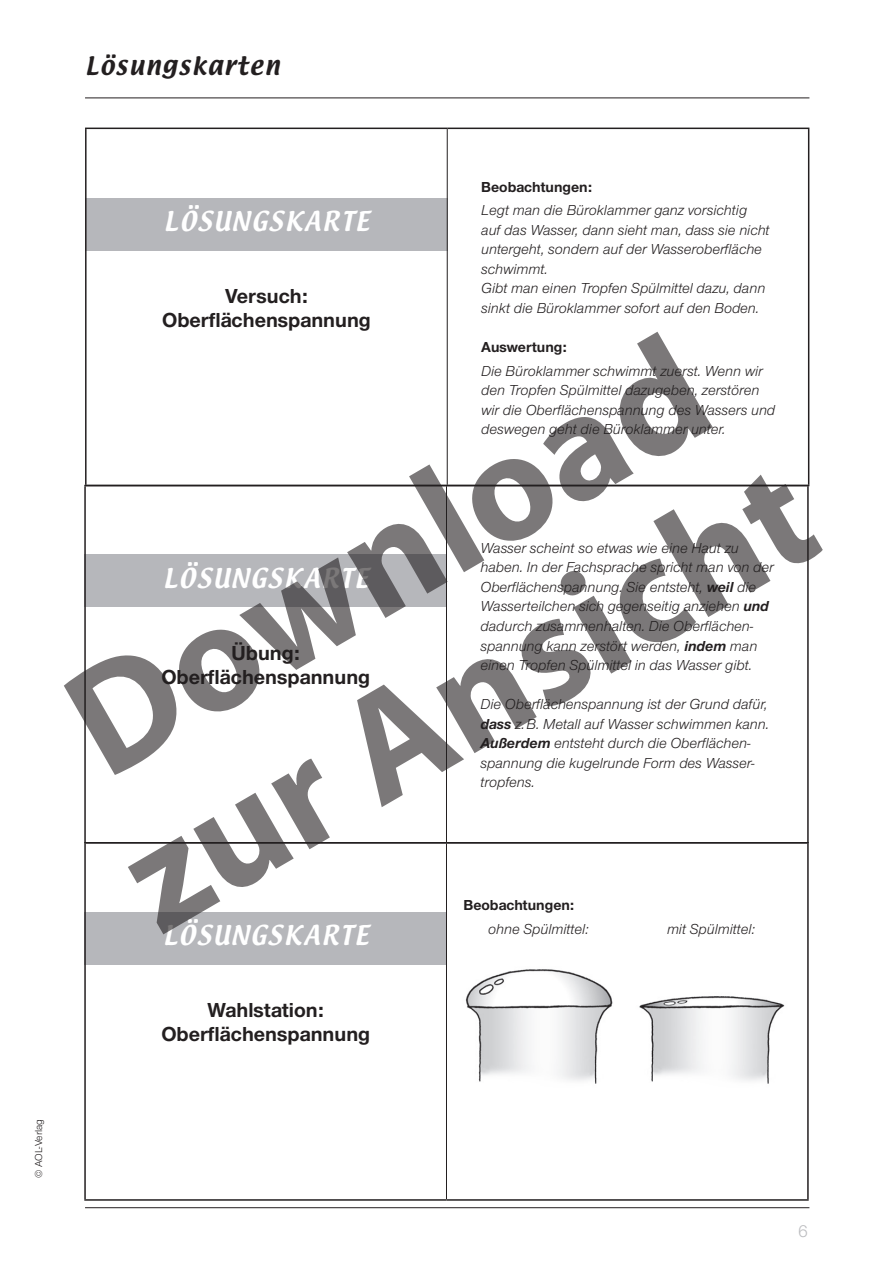
<style>
.page{position:relative;width:893px;height:1263px;background:#fff}
.page>*{position:absolute;margin:0;border:0;box-sizing:border-box;transform-origin:0 0}
.t1{font:24px "Textile";letter-spacing:.075em;color:#fff}
.t2{font:22.5px "Textile";letter-spacing:.07em;color:#231f20}
.t3{font:700 21px/24px "Nimbus Sans Novus T";color:#231f20;text-align:center}
.t4{font:18px "Nimbus Sans Novus T";color:#bcbdc0}
.t5{font:italic 15px/19.5px "Nimbus Sans Novus T";color:#231f20}
.t6{font:700 15px "Nimbus Sans Novus T";color:#231f20}
.t7{font:10.5px "Nimbus Sans Novus T";color:#231f20}
.s1{font-weight:700}
</style>
<div class="page">
<hr style="left:85px;top:1207px;width:724px;height:1px;background:#231f20">
<hr style="left:85px;top:98px;width:724px;height:1px;background:#231f20">
<div style="left:85px;top:198px;width:363px;height:53px;background:#b6b7bb"></div>
<hr style="left:85px;top:128px;width:362px;height:1px;background:#231f20">
<hr style="left:85px;top:129px;width:2px;height:356px;background:#231f20">
<hr style="left:447px;top:129px;width:1px;height:356px;background:#231f20">
<hr style="left:447px;top:128px;width:362px;height:1px;background:#231f20">
<hr style="left:808px;top:129px;width:1px;height:356px;background:#231f20">
<div style="left:84px;top:912px;width:363px;height:53px;background:#b6b7bb"></div>
<hr style="left:84px;top:843px;width:2px;height:356px;background:#231f20">
<hr style="left:807px;top:843px;width:2px;height:356px;background:#231f20">
<hr style="left:84px;top:1199px;width:362px;height:2px;background:#231f20">
<hr style="left:446px;top:1199px;width:363px;height:2px;background:#231f20">
<hr style="left:446px;top:843px;width:1px;height:356px;background:#231f20">
<img style="left:465px;top:969px;width:320px;height:115px">
<hr style="left:84px;top:486px;width:2px;height:356px;background:#231f20">
<hr style="left:84px;top:842px;width:362px;height:1px;background:#231f20">
<svg style="left:128px;top:475px;width:695px;height:459px"></svg>
<svg style="left:64px;top:332px;width:649px;height:443px"></svg>
<h2 class="t2" style="left:85px;top:54px;width:196px">Lösungskarten</h2>
<h1 class="t1" style="left:164px;top:208px;width:207px">LÖSUNGSKARTE</h1>
<h3 class="t3" style="left:162px;top:283px;width:210px">Versuch:<br>Oberflächenspannung</h3>
<h1 class="t1" style="left:163px;top:566px;width:207px">LÖSUNGSKARTE</h1>
<h3 class="t3" style="left:161px;top:641px;width:210px">Übung:<br>Oberflächenspannung</h3>
<p class="t7" style="left:33px;top:1178px;width:60px;rotate:-90deg">© AOL-Verlag</p>
<h1 class="t1" style="left:163px;top:923px;width:207px">LÖSUNGSKARTE</h1>
<h3 class="t3" style="left:161px;top:998px;width:210px">Wahlstation:<br>Oberflächenspannung</h3>
<p class="t6" style="left:481px;top:178px;width:112px">Beobachtungen:</p>
<p class="t5" style="left:481px;top:200px;width:290px">Legt man die Büroklammer ganz vorsichtig auf das Wasser, dann sieht man, dass sie nicht untergeht, sondern auf der Wasseroberfläche schwimmt.<br>Gibt man einen Tropfen Spülmittel dazu, dann sinkt die Büroklammer sofort auf den Boden.</p>
<p class="t6" style="left:481px;top:338px;width:87px">Auswertung:</p>
<p class="t5" style="left:481px;top:361px;width:295px">Die Büroklammer schwimmt zuerst. Wenn wir den Tropfen Spülmittel dazugeben, zerstören wir die Oberflächenspannung des Wassers und deswegen geht die Büroklammer unter.</p>
<p class="t5" style="left:480px;top:538px;width:295px">Wasser scheint so etwas wie eine Haut zu haben. In der Fachsprache spricht man von der Oberflächenspannung. Sie entsteht, <span class="s1">weil</span> die Wasserteilchen sich gegenseitig anziehen <span class="s1">und </span>dadurch zusammenhalten. Die Oberflächen&shy;spannung kann zerstört werden, <span class="s1">indem</span> man einen Tropfen Spülmittel in das Wasser gibt.</p>
<p class="t5" style="left:480px;top:694px;width:290px">Die Oberflächenspannung ist der Grund dafür, <span class="s1">dass</span> z.B. Metall auf Wasser schwimmen kann.<br><span class="s1">Außerdem</span> entsteht durch die Oberflächen&shy;spannung die kugelrunde Form des Wasser&shy;tropfens.</p>
<p class="t6" style="left:463px;top:897px;width:112px">Beobachtungen:</p>
<p class="t5" style="left:488px;top:919px;width:102px">ohne Spülmittel:</p>
<p class="t5" style="left:667px;top:919px;width:90px">mit Spülmittel:</p>
<p class="t4" style="left:798px;top:1220px;width:11px">6</p>
</div>
